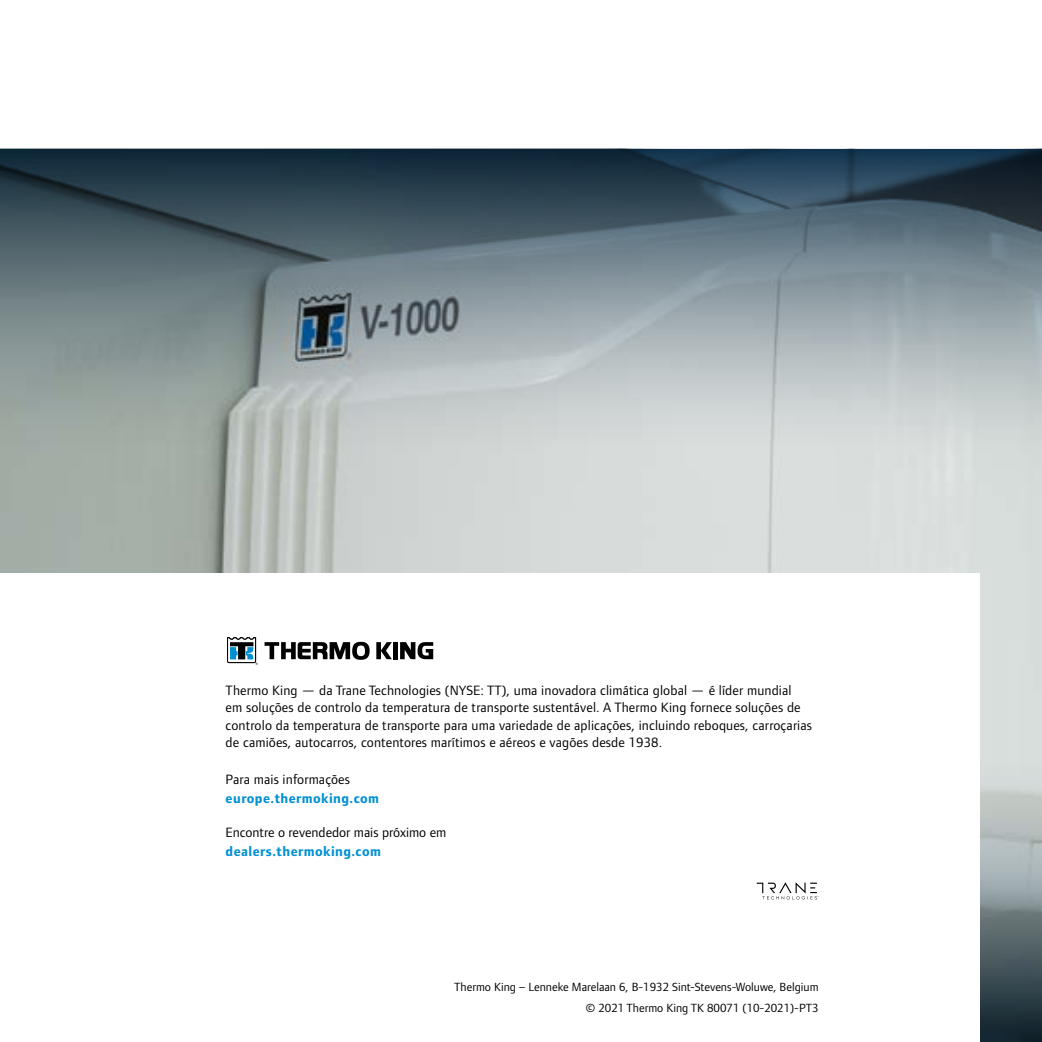
<style>
.page{position:relative;width:1042px;height:1042px;background:#fff}
.page>*{position:absolute;margin:0;border:0;box-sizing:border-box;transform-origin:0 0}
.t1{font:14px/17.5px "Foundry Form Sans";letter-spacing:.01em;color:#000}
.t2{font:700 14px "Foundry Form Sans";letter-spacing:.03em;color:#0090d2}
.t3{font:12.25px/21px "Foundry Form Sans";color:#000;text-align:right}
</style>
<div class="page">
<img style="left:0;top:456px;width:1042px;height:294px">
<svg style="left:0;top:149px;width:1042px;height:307px;background:#7b8a90"></svg>
<svg style="left:980px;top:750px;width:62px;height:292px;background:#808c8f"></svg>
<div style="left:0;top:573px;width:980px;height:469px;background:#fff"></div>
<svg style="left:264px;top:642px;width:106px;height:18px"></svg>
<svg style="left:376px;top:642px;width:16px;height:17px"></svg>
<div style="left:393px;top:642px;width:5px;height:17px;background:#000"></div>
<svg style="left:400px;top:642px;width:33px;height:17px"></svg>
<svg style="left:227px;top:637px;width:31px;height:28px"></svg>
<svg style="left:757px;top:882px;width:61px;height:17px"></svg>
<p class="t1" style="left:226px;top:681px;width:588px">Thermo King — da Trane Technologies (NYSE: TT), uma inovadora climática global — é líder mundial<br>em soluções de controlo da temperatura de transporte sustentável. A Thermo King fornece soluções de controlo da temperatura de transporte para uma variedade de aplicações, incluindo reboques, carroçarias de camiões, autocarros, contentores marítimos e aéreos e vagões desde 1938.</p>
<p class="t1" style="left:226px;top:771px;width:126px">Para mais informações</p>
<p class="t2" style="left:226px;top:790px;width:155px">europe.thermoking.com</p>
<p class="t1" style="left:226px;top:823px;width:222px">Encontre o revendedor mais próximo em</p>
<p class="t2" style="left:226px;top:843px;width:157px">dealers.thermoking.com</p>
<p class="t3" style="left:454px;top:976px;width:366px">Thermo King – Lenneke Marelaan 6, B-1932 Sint-Stevens-Woluwe, Belgium © 2021 Thermo King TK 80071 (10-2021)-PT3</p>
</div>
